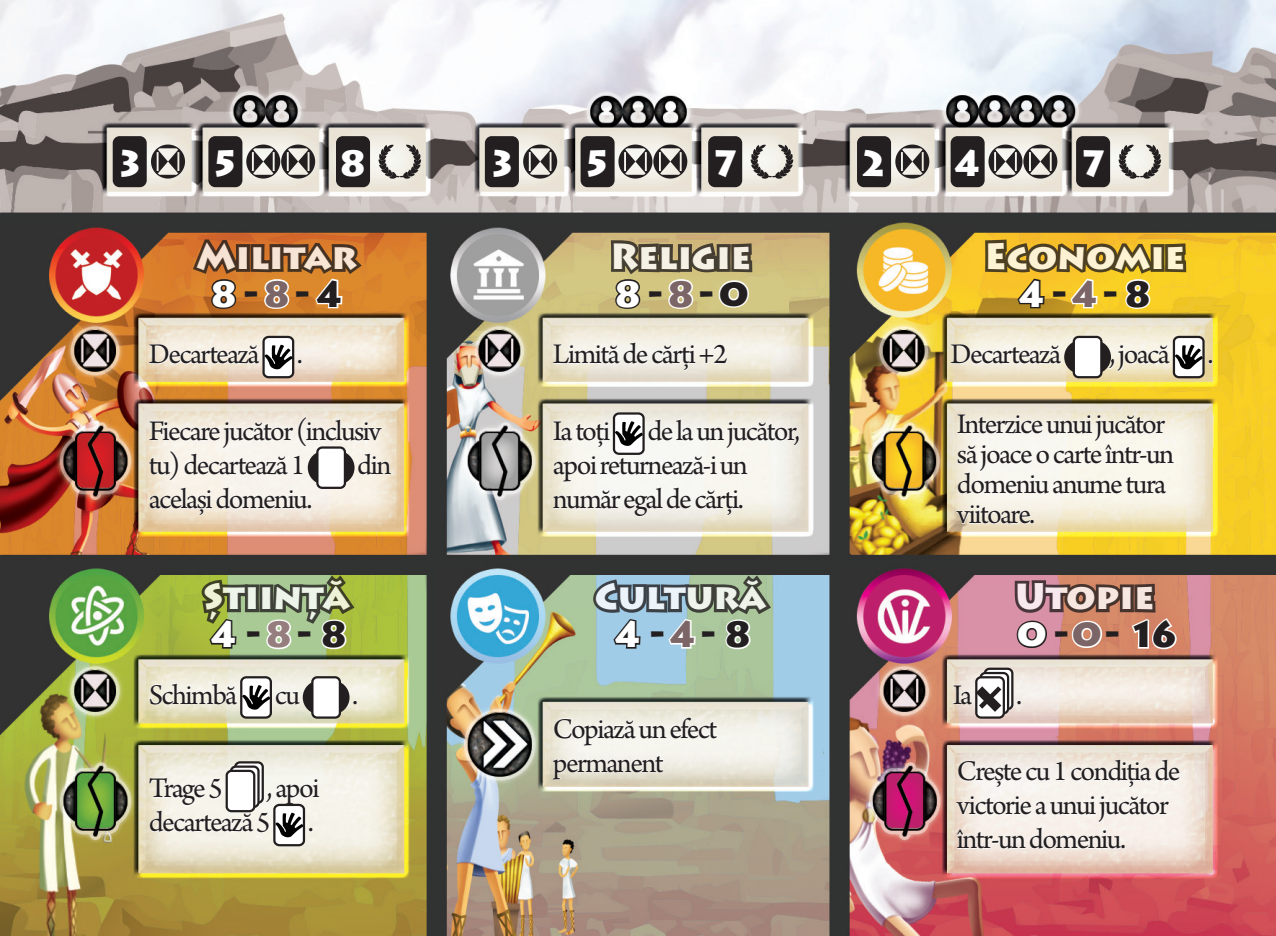
<style>
.page{position:relative;width:1276px;height:936px;background:#fff}
.page>*{position:absolute;margin:0;border:0;box-sizing:border-box;transform-origin:0 0}
.t1{font:900 36px "Lithos Pro";color:#fff}
.t2{font:900 36px "Lithos Pro";color:#231f20}
.t3{font:30px/33.9px "Arno Pro";letter-spacing:-.05em;color:#231f20}
.s1{font-family:"Adonais";font-weight:400;font-size:42px}
.s2{color:#fff}
.s3{color:#7c6566}
.s4{color:#967e7f}
</style>
<div class="page">
<img style="left:0;top:0;width:1276px;height:935px">
<div style="left:857px;top:136px;width:34px;height:51px;background:#231f20;border-radius:7px"></div>
<div style="left:485px;top:136px;width:34px;height:51px;background:#231f20;border-radius:7px"></div>
<div style="left:113px;top:136px;width:34px;height:51px;background:#231f20;border-radius:7px"></div>
<div style="left:950px;top:136px;width:34px;height:51px;background:#231f20;border-radius:7px"></div>
<div style="left:580px;top:136px;width:34px;height:51px;background:#231f20;border-radius:7px"></div>
<div style="left:208px;top:136px;width:34px;height:51px;background:#231f20;border-radius:7px"></div>
<div style="left:1076px;top:136px;width:34px;height:51px;background:#231f20;border-radius:7px"></div>
<div style="left:708px;top:136px;width:34px;height:51px;background:#231f20;border-radius:7px"></div>
<div style="left:336px;top:136px;width:34px;height:51px;background:#231f20;border-radius:7px"></div>
<svg style="left:1118px;top:145px;width:43px;height:34px"></svg>
<svg style="left:750px;top:145px;width:43px;height:34px"></svg>
<svg style="left:378px;top:145px;width:43px;height:34px"></svg>
<svg style="left:895px;top:144px;width:34px;height:34px"></svg>
<svg style="left:523px;top:144px;width:34px;height:34px"></svg>
<svg style="left:151px;top:144px;width:34px;height:34px"></svg>
<svg style="left:988px;top:144px;width:69px;height:34px;background:#93908c"></svg>
<svg style="left:618px;top:144px;width:69px;height:34px;background:#93908c"></svg>
<svg style="left:246px;top:144px;width:69px;height:34px;background:#938f8c"></svg>
<svg style="left:982px;top:236px;width:207px;height:74px;background:#ba982f"></svg>
<svg style="left:608px;top:236px;width:147px;height:74px;background:#9f936a"></svg>
<svg style="left:189px;top:236px;width:177px;height:74px;background:#aa6b34"></svg>
<svg style="left:1011px;top:577px;width:167px;height:74px;background:#ad786d"></svg>
<svg style="left:590px;top:570px;width:185px;height:80px;background:#829893"></svg>
<svg style="left:199px;top:570px;width:160px;height:80px;background:#839462"></svg>
<svg style="left:949px;top:343px;width:113px;height:22px"></svg>
<div style="left:1064px;top:340px;width:34px;height:34px;background:#231f20;border-radius:50%"></div>
<div style="left:1077px;top:340px;width:34px;height:34px;background:#231f20;border-radius:50%"></div>
<div style="left:1073px;top:337px;width:28px;height:40px;background:#fff;border-radius:5px"></div>
<div style="left:1072px;top:336px;width:30px;height:42px;border:2px solid #231f20;border-radius:5px"></div>
<div style="left:1174px;top:337px;width:29px;height:40px;background:#fff;border-radius:5px"></div>
<div style="left:1172px;top:336px;width:32px;height:42px;border:2px solid #231f20;border-radius:5px"></div>
<svg style="left:1108px;top:344px;width:105px;height:28px"></svg>
<svg style="left:552px;top:341px;width:176px;height:31px"></svg>
<div style="left:263px;top:337px;width:30px;height:40px;background:#fff;border-radius:5px"></div>
<div style="left:262px;top:336px;width:32px;height:42px;border:2px solid #231f20;border-radius:5px"></div>
<svg style="left:148px;top:343px;width:155px;height:26px"></svg>
<svg style="left:985px;top:668px;width:27px;height:41px"></svg>
<div style="left:983px;top:667px;width:30px;height:43px;border:2px solid #231f20;border-radius:5px"></div>
<div style="left:980px;top:673px;width:28px;height:40px;background:#fff;border-radius:5px"></div>
<div style="left:979px;top:672px;width:30px;height:42px;border:2px solid #231f20;border-radius:5px"></div>
<div style="left:976px;top:677px;width:28px;height:40px;background:#fff;border-radius:5px"></div>
<div style="left:975px;top:676px;width:30px;height:42px;border:2px solid #231f20;border-radius:5px"></div>
<svg style="left:952px;top:683px;width:49px;height:28px"></svg>
<svg style="left:1016px;top:699px;width:6px;height:6px"></svg>
<div style="left:241px;top:677px;width:30px;height:40px;background:#fff;border-radius:5px"></div>
<div style="left:240px;top:676px;width:32px;height:42px;border:2px solid #231f20;border-radius:5px"></div>
<svg style="left:149px;top:681px;width:152px;height:28px"></svg>
<div style="left:303px;top:680px;width:34px;height:34px;background:#231f20;border-radius:50%"></div>
<div style="left:315px;top:680px;width:34px;height:34px;background:#231f20;border-radius:50%"></div>
<div style="left:312px;top:677px;width:28px;height:40px;background:#fff;border-radius:5px"></div>
<div style="left:311px;top:676px;width:30px;height:42px;border:2px solid #231f20;border-radius:5px"></div>
<svg style="left:352px;top:699px;width:6px;height:6px"></svg>
<svg style="left:956px;top:413px;width:219px;height:82px"></svg>
<svg style="left:955px;top:504px;width:80px;height:21px"></svg>
<div style="left:614px;top:413px;width:29px;height:41px;background:#fff;border-radius:5px"></div>
<div style="left:613px;top:412px;width:31px;height:43px;border:2px solid #231f20;border-radius:5px"></div>
<svg style="left:552px;top:418px;width:248px;height:99px"></svg>
<svg style="left:148px;top:415px;width:244px;height:101px"></svg>
<svg style="left:957px;top:758px;width:224px;height:30px"></svg>
<svg style="left:955px;top:795px;width:215px;height:55px"></svg>
<svg style="left:553px;top:715px;width:165px;height:31px"></svg>
<svg style="left:551px;top:754px;width:114px;height:26px"></svg>
<div style="left:235px;top:762px;width:28px;height:40px;background:#fff;border-radius:5px"></div>
<div style="left:234px;top:761px;width:30px;height:42px;border:2px solid #231f20;border-radius:5px"></div>
<div style="left:230px;top:765px;width:30px;height:43px;border:2px solid #231f20;border-radius:5px"></div>
<div style="left:227px;top:770px;width:27px;height:41px;background:#fff;border-radius:5px"></div>
<div style="left:226px;top:769px;width:29px;height:43px;border:2px solid #231f20;border-radius:5px"></div>
<div style="left:274px;top:804px;width:30px;height:41px;background:#fff;border-radius:5px"></div>
<div style="left:273px;top:803px;width:32px;height:43px;border:2px solid #231f20;border-radius:5px"></div>
<svg style="left:148px;top:776px;width:173px;height:61px"></svg>
<p class="t1" style="left:115px;top:141px;width:31px">3<span class="s1">3</span></p>
<p class="t1" style="left:211px;top:141px;width:31px">5</p>
<p class="t1" style="left:338px;top:141px;width:31px">8</p>
<p class="t1" style="left:487px;top:141px;width:31px">3<span class="s1">3</span></p>
<p class="t1" style="left:583px;top:141px;width:31px">5</p>
<p class="t1" style="left:710px;top:141px;width:31px">7</p>
<p class="t1" style="left:859px;top:141px;width:31px">2<span class="s1">3</span></p>
<p class="t1" style="left:953px;top:141px;width:31px">4</p>
<p class="t1" style="left:1078px;top:141px;width:31px">7</p>
<p class="t1" style="left:196px;top:234px;width:162px">Militar</p>
<p class="t1" style="left:610px;top:234px;width:143px">Religie</p>
<p class="t1" style="left:984px;top:234px;width:202px">Economie</p>
<p class="t2" style="left:209px;top:272px;width:137px"><span class="s2">8</span>-<span class="s3">8</span>-4</p>
<p class="t2" style="left:613px;top:272px;width:137px"><span class="s2">8</span>-<span class="s3">8</span>-0</p>
<p class="t2" style="left:1017px;top:272px;width:137px"><span class="s2">4</span>-<span class="s3">4</span>-8</p>
<p class="t3" style="left:149px;top:339px;width:156px">Decartează .</p>
<p class="t3" style="left:553px;top:339px;width:176px">Limită de cărți +2</p>
<p class="t3" style="left:950px;top:339px;width:112px">Decartează</p>
<p class="t3" style="left:1109px;top:339px;width:105px">, joacă .</p>
<p class="t3" style="left:149px;top:415px;width:234px">Fiecare jucător (inclusiv tu) decartează 1</p>
<p class="t3" style="left:357px;top:449px;width:36px">din</p>
<p class="t3" style="left:149px;top:483px;width:165px">același domeniu.</p>
<p class="t3" style="left:553px;top:415px;width:249px">Ia toți de la un jucător, apoi returnează-i un număr egal de cărți.</p>
<p class="t3" style="left:957px;top:410px;width:219px;line-height:30px">Interzice unui jucător să joace o carte într-un domeniu anume tura viitoare.</p>
<p class="t1" style="left:203px;top:574px;width:148px">Știință</p>
<p class="t1" style="left:595px;top:574px;width:173px">Cultură</p>
<p class="t1" style="left:1015px;top:574px;width:141px">Utopie</p>
<p class="t2" style="left:209px;top:612px;width:141px"><span class="s2">4</span> -<span class="s4">8</span>-8</p>
<p class="t2" style="left:613px;top:612px;width:141px"><span class="s2">4</span> -<span class="s3">4</span>- 8</p>
<p class="t2" style="left:1017px;top:612px;width:163px"><span class="s2">0</span>-<span class="s3">0</span>-16</p>
<p class="t3" style="left:149px;top:679px;width:153px">Schimbă cu</p>
<p class="t3" style="left:149px;top:772px;width:76px">Trage 5</p>
<p class="t3" style="left:149px;top:772px;width:172px;text-align:right">, apoi<br>decartează 5 .</p>
<p class="t3" style="left:352px;top:679px;width:8px">.</p>
<p class="t3" style="left:553px;top:713px;width:166px">Copiază un efect permanent</p>
<p class="t3" style="left:952px;top:679px;width:21px">Ia</p>
<p class="t3" style="left:1016px;top:679px;width:8px">.</p>
<p class="t3" style="left:957px;top:755px;width:225px">Crește cu 1 condiția de victorie a unui jucător într-un domeniu.</p>
</div>
